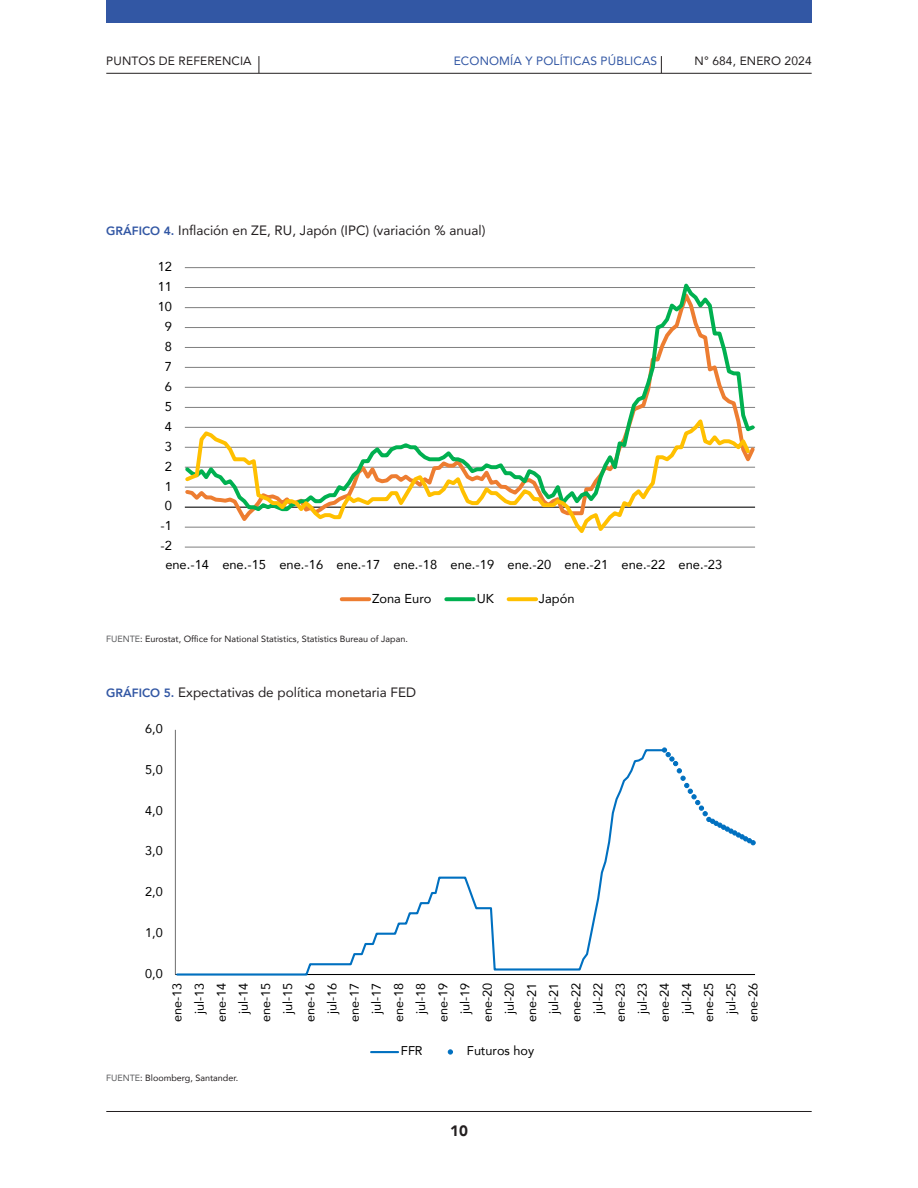
<style>
.page{position:relative;width:918px;height:1188px;background:#fff}
.page>*{position:absolute;margin:0;border:0;box-sizing:border-box;transform-origin:0 0}
.t1{font:900 15px "Avenir";color:#231f20}
.tit_graf_cuadros{font:13.5px "Avenir";color:#231f20}
.t2{font:12.9px "Avenir";letter-spacing:.005em;color:#000}
.t3{font:12.6px/22.2px "Avenir";letter-spacing:.005em;color:#000;text-align:right}
.t4{font:12px "Avenir";letter-spacing:.01em;color:#231f20}
.t5{font:12px "Avenir";letter-spacing:.01em;color:#3257a4}
.text_fuente{font:9px "Avenir";color:#231f20}
.s1{font-weight:800;font-size:12px;color:#3257a4}
.s2{color:#57585a}
</style>
<div class="page">
<hr style="left:106px;top:1111px;width:706px;height:1px;background:#231f20">
<div style="left:106px;top:0;width:706px;height:23px;background:#3257a4"></div>
<hr style="left:106px;top:73px;width:706px;height:1px;background:#231f20">
<svg style="left:259px;top:56px;width:1px;height:17px"></svg>
<svg style="left:661px;top:56px;width:1px;height:17px"></svg>
<hr style="left:185px;top:547px;width:570px;height:1px;background:#7f7f7f">
<hr style="left:185px;top:527px;width:570px;height:1px;background:#7f7f7f">
<hr style="left:185px;top:267px;width:570px;height:1px;background:#7f7f7f">
<svg style="left:185px;top:283px;width:571px;height:225px"></svg>
<svg style="left:185px;top:413px;width:568px;height:120px"></svg>
<svg style="left:342px;top:597px;width:27px;height:4px"></svg>
<svg style="left:446px;top:597px;width:28px;height:4px"></svg>
<svg style="left:509px;top:597px;width:27px;height:4px"></svg>
<hr style="left:175px;top:730px;width:1px;height:245px;background:#747474">
<hr style="left:175px;top:974px;width:580px;height:1px;background:#000">
<svg style="left:175px;top:749px;width:487px;height:226px"></svg>
<svg style="left:662px;top:747px;width:94px;height:98px"></svg>
<hr style="left:371px;top:1051px;width:27px;height:2px;background:#0070c0">
<svg style="left:448px;top:1049px;width:5px;height:6px"></svg>
<p class="t4" style="left:106px;top:51px;width:147px">PUNTOS DE REFERENCIA</p>
<p class="t5" style="left:454px;top:51px;width:205px">ECONOMÍA Y POLÍTICAS PÚBLICAS</p>
<p class="t4" style="left:695px;top:52px;width:119px">N° 684, ENERO 2024</p>
<p class="tit_graf_cuadros" style="left:106px;top:219px;width:381px"><span class="s1">GRÁFICO 4.</span> Inflación en ZE, RU, Japón (IPC) (variación % anual)</p>
<p class="t2" style="left:158px;top:256px;width:16px">12</p>
<p class="t2" style="left:158px;top:276px;width:16px">11</p>
<p class="t2" style="left:158px;top:296px;width:16px">10</p>
<p class="t2" style="left:165px;top:316px;width:9px">9</p>
<p class="t2" style="left:165px;top:336px;width:9px">8</p>
<p class="t2" style="left:165px;top:356px;width:9px">7</p>
<p class="t2" style="left:165px;top:376px;width:9px">6</p>
<p class="t2" style="left:165px;top:396px;width:9px">5</p>
<p class="t2" style="left:165px;top:416px;width:9px">4</p>
<p class="t2" style="left:165px;top:436px;width:9px">3</p>
<p class="t2" style="left:165px;top:456px;width:9px">2</p>
<p class="t2" style="left:165px;top:476px;width:9px">1</p>
<p class="t2" style="left:165px;top:496px;width:9px">0</p>
<p class="t2" style="left:161px;top:516px;width:13px">-1</p>
<p class="t2" style="left:161px;top:536px;width:13px">-2</p>
<p class="t2" style="left:165px;top:554px;width:558px">ene.-14 ene.-15 ene.-16 ene.-17 ene.-18 ene.-19 ene.-20 ene.-21 ene.-22 ene.-23</p>
<p class="t2" style="left:372px;top:588px;width:61px">Zona Euro</p>
<p class="t2" style="left:477px;top:588px;width:19px">UK</p>
<p class="t2" style="left:539px;top:588px;width:37px">Japón</p>
<p class="text_fuente" style="left:106px;top:632px;width:303px"><span class="s2">FUENTE</span>: Eurostat, Office for National Statistics, Statistics Bureau of Japan.</p>
<p class="tit_graf_cuadros" style="left:106px;top:682px;width:311px"><span class="s1">GRÁFICO 5.</span> Expectativas de política monetaria FED</p>
<p class="t3" style="left:145px;top:717px;width:19px">6,0</p>
<p class="t3" style="left:145px;top:758px;width:19px">5,0</p>
<p class="t3" style="left:145px;top:799px;width:19px">4,0</p>
<p class="t3" style="left:145px;top:840px;width:19px">3,0</p>
<p class="t3" style="left:145px;top:880px;width:19px">2,0</p>
<p class="t3" style="left:145px;top:921px;width:19px">1,0</p>
<p class="t3" style="left:145px;top:962px;width:19px">0,0</p>
<p class="t3" style="left:166px;top:1022px;width:41px;rotate:-90deg">ene-13 jul-13 ene-14 jul-14 ene-15 jul-15 ene-16 jul-16 ene-17 jul-17 ene-18 jul-18 ene-19 jul-19 ene-20 jul-20 ene-21 jul-21 ene-22 jul-22 ene-23 jul-23 ene-24 jul-24 ene-25 jul-25 ene-26</p>
<p class="t3" style="left:401px;top:1039px;width:23px">FFR</p>
<p class="t3" style="left:467px;top:1039px;width:69px">Futuros hoy</p>
<p class="text_fuente" style="left:106px;top:1070px;width:133px"><span class="s2">FUENTE</span>: Bloomberg, Santander.</p>
<p class="t1" style="left:450px;top:1118px;width:19px">10</p>
</div>
